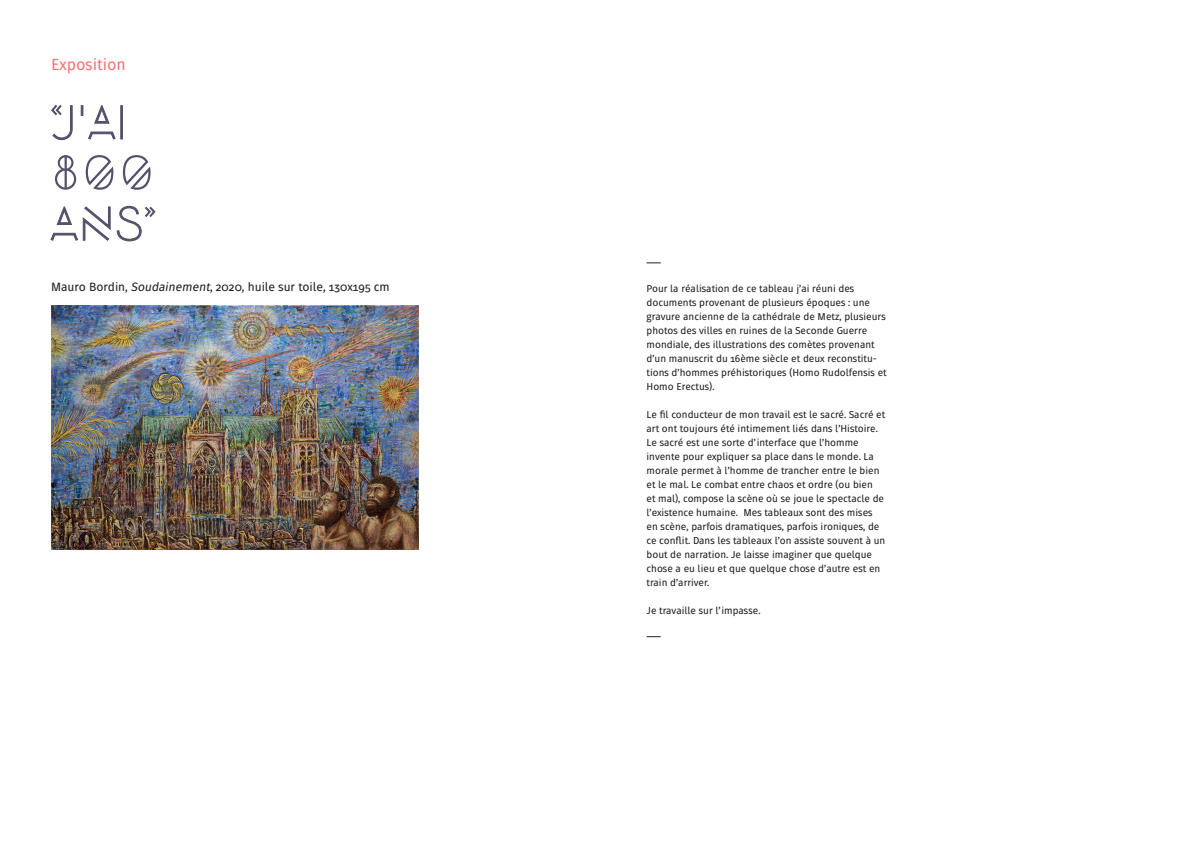
<style>
.page{position:relative;width:1191px;height:842px;background:#fff}
.page>*{position:absolute;margin:0;border:0;box-sizing:border-box;transform-origin:0 0}
.t1{font:16px "Fuse V.2 Text";color:#f27476}
.NOM_ARTITSTE-MEDIUM{font:12px "Fuse V.2 Text";color:#231f20}
.CORPS_DETEXTE{font:10px/14px "Fuse V.2 Text";color:#231f20}
.s1{font-style:italic}
</style>
<div class="page">
<svg style="left:51px;top:206px;width:104px;height:35px"></svg>
<svg style="left:55px;top:155px;width:96px;height:35px"></svg>
<svg style="left:52px;top:105px;width:71px;height:35px"></svg>
<svg style="left:646px;top:262px;width:14px;height:1px"></svg>
<svg style="left:646px;top:636px;width:14px;height:1px"></svg>
<img style="left:51px;top:306px;width:367px;height:244px">
<h1 class="t1" style="left:51px;top:55px;width:76px">Exposition</h1>
<p class="NOM_ARTITSTE-MEDIUM" style="left:51px;top:280px;width:340px">Mauro Bordin, <span class="s1">Soudainement</span>, 2020, huile sur toile, 130x195 cm</p>
<p class="CORPS_DETEXTE" style="left:646px;top:281px;width:242px">Pour la réalisation de ce tableau j’ai réuni des documents provenant de plusieurs époques : une gravure ancienne de la cathédrale de Metz, plusieurs photos des villes en ruines de la Seconde Guerre mondiale, des illustrations des comètes provenant d’un manuscrit du 16ème siècle et deux reconstitu&shy;tions d’hommes préhistoriques (Homo Rudolfensis et Homo Erectus).</p>
<p class="CORPS_DETEXTE" style="left:646px;top:407px;width:240px">Le fil conducteur de mon travail est le sacré. Sacré et art ont toujours été intimement liés dans l’Histoire.<br>Le sacré est une sorte d’interface que l’homme invente pour expliquer sa place dans le monde. La morale permet à l’homme de trancher entre le bien et le mal. Le combat entre chaos et ordre (ou bien<br>et mal), compose la scène où se joue le spectacle de l’existence humaine. Mes tableaux sont des mises en scène, parfois dramatiques, parfois ironiques, de ce conflit. Dans les tableaux l’on assiste souvent à un bout de narration. Je laisse imaginer que quelque chose a eu lieu et que quelque chose d’autre est en train d’arriver.</p>
<p class="CORPS_DETEXTE" style="left:646px;top:603px;width:116px">Je travaille sur l’impasse.</p>
</div>
